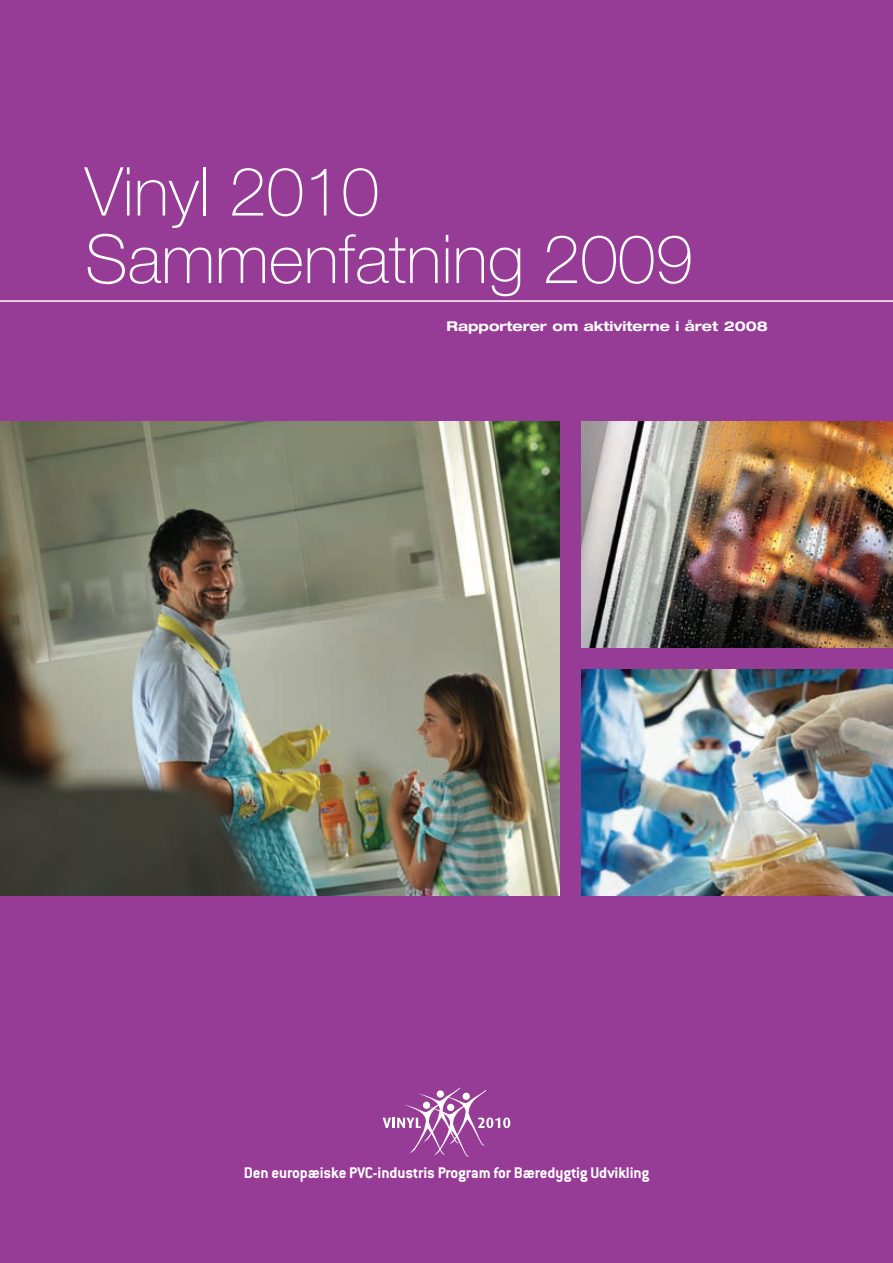
<style>
.page{position:relative;width:893px;height:1263px;background:#973c96}
.page>*{position:absolute;margin:0;border:0;box-sizing:border-box;transform-origin:0 0}
.t1{font:100 67.5px/67.5px "Helvetica Neue LT Std";color:#fff}
.t2{font:700 16.95px "Conduit ITC";letter-spacing:-.005em;color:#fff}
.t3{font:700 expanded 13.5px "Helvetica Neue LT Std";color:#fff}
</style>
<div class="page">
<hr style="left:0;top:300px;width:893px;height:2px;background:#fff">
<img style="left:0;top:421px;width:560px;height:475px">
<img style="left:581px;top:421px;width:312px;height:227px">
<img style="left:581px;top:669px;width:312px;height:226px">
<svg style="left:383px;top:1087px;width:127px;height:70px"></svg>
<h1 class="t1" style="left:85px;top:158px;width:609px">Vinyl 2010<br>Sammenfatning 2009</h1>
<p class="t3" style="left:446px;top:318px;width:323px">Rapporterer om aktiviterne i året 2008</p>
<p class="t2" style="left:244px;top:1163px;width:407px">Den europæiske PVC-industris Program for Bæredygtig Udvikling</p>
</div>
